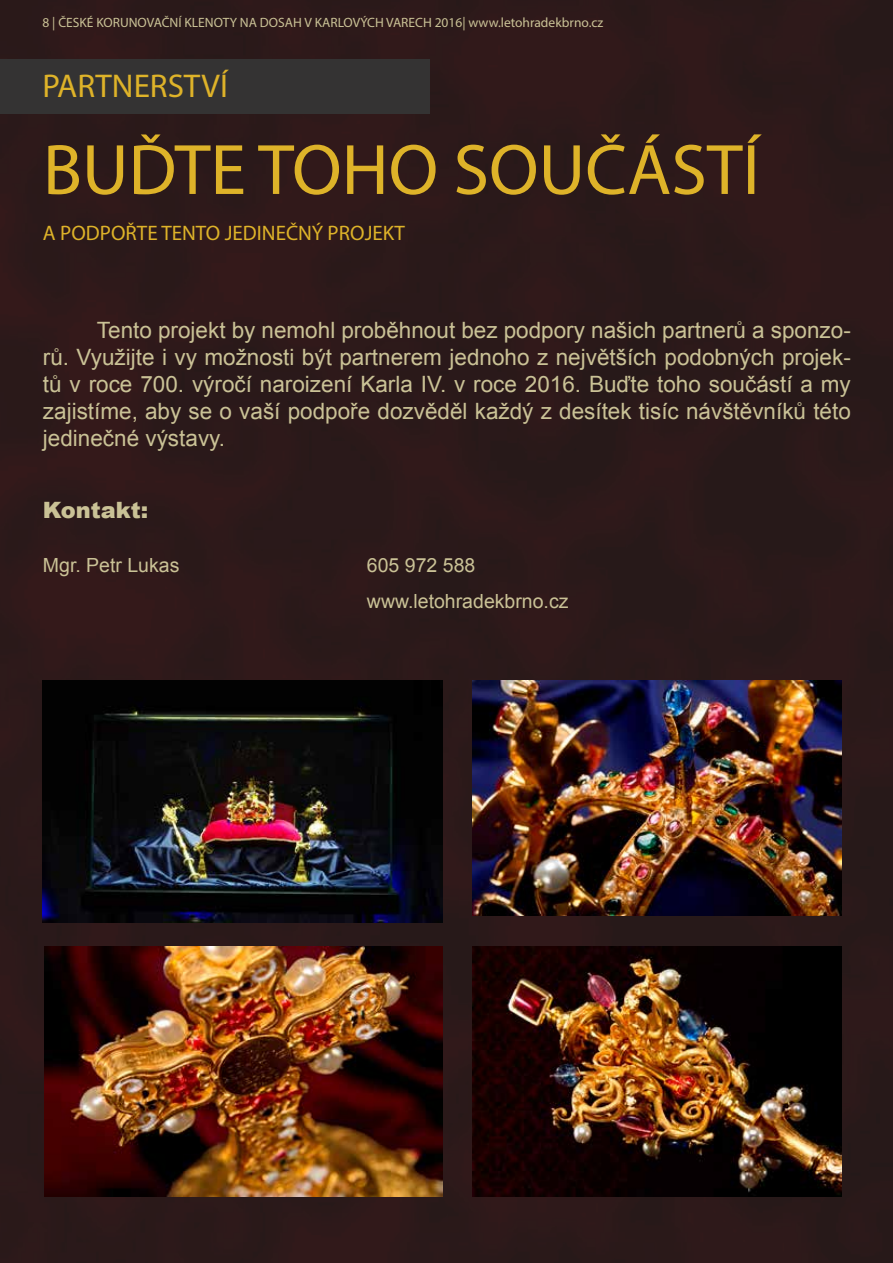
<style>
.page{position:relative;width:893px;height:1263px;background:#2c191a}
.page>*{position:absolute;margin:0;border:0;box-sizing:border-box;transform-origin:0 0}
.t1{font:72px "Myriad Pro";color:#deb329}
.t2{font:33px "Myriad Pro";color:#deb329}
.t3{font:22.5px/27px "Arial";color:#cac296;text-align:justify}
.t4{font:900 22.5px "Arial";color:#cac296}
.t5{font:21px "Myriad Pro";color:#deb329}
.t6{font:19.5px/36px "Arial";color:#cac296}
.t7{font:13.5px "Myriad Pro";color:#cac296}
</style>
<div class="page">
<img style="left:472px;top:947px;width:370px;height:250px">
<img style="left:43px;top:680px;width:399px;height:242px">
<img style="left:45px;top:947px;width:397px;height:250px">
<img style="left:472px;top:680px;width:370px;height:236px">
<div style="left:0;top:60px;width:429px;height:54px;background:#343333"></div>
<p class="t7" style="left:43px;top:14px;width:562px">8 | ČESKÉ KORUNOVAČNÍ KLENOTY NA DOSAH V KARLOVÝCH VARECH 2016| www.letohradekbrno.cz</p>
<h2 class="t2" style="left:43px;top:66px;width:187px">PARTNERSTVÍ</h2>
<h1 class="t1" style="left:43px;top:125px;width:718px">BUĎTE TOHO SOUČÁSTÍ</h1>
<p class="t5" style="left:43px;top:220px;width:364px">A PODPOŘTE TENTO JEDINEČNÝ PROJEKT</p>
<p class="t3" style="left:43px;top:316px;width:809px;text-indent:54px">Tento projekt by nemohl proběhnout bez podpory našich partnerů a sponzo&shy;rů. Využijte i vy možnosti být partnerem jednoho z největších podobných projek&shy;tů v roce 700. výročí naroizení Karla IV. v roce 2016. Buďte toho součástí a my zajistíme, aby se o vaší podpoře dozvěděl každý z desítek tisíc návštěvníků této jedinečné výstavy.</p>
<p class="t4" style="left:43px;top:493px;width:107px">Kontakt:</p>
<p class="t6" style="left:43px;top:547px;width:138px">Mgr. Petr Lukas</p>
<p class="t6" style="left:367px;top:547px;width:203px">605 972 588 www.letohradekbrno.cz</p>
</div>
